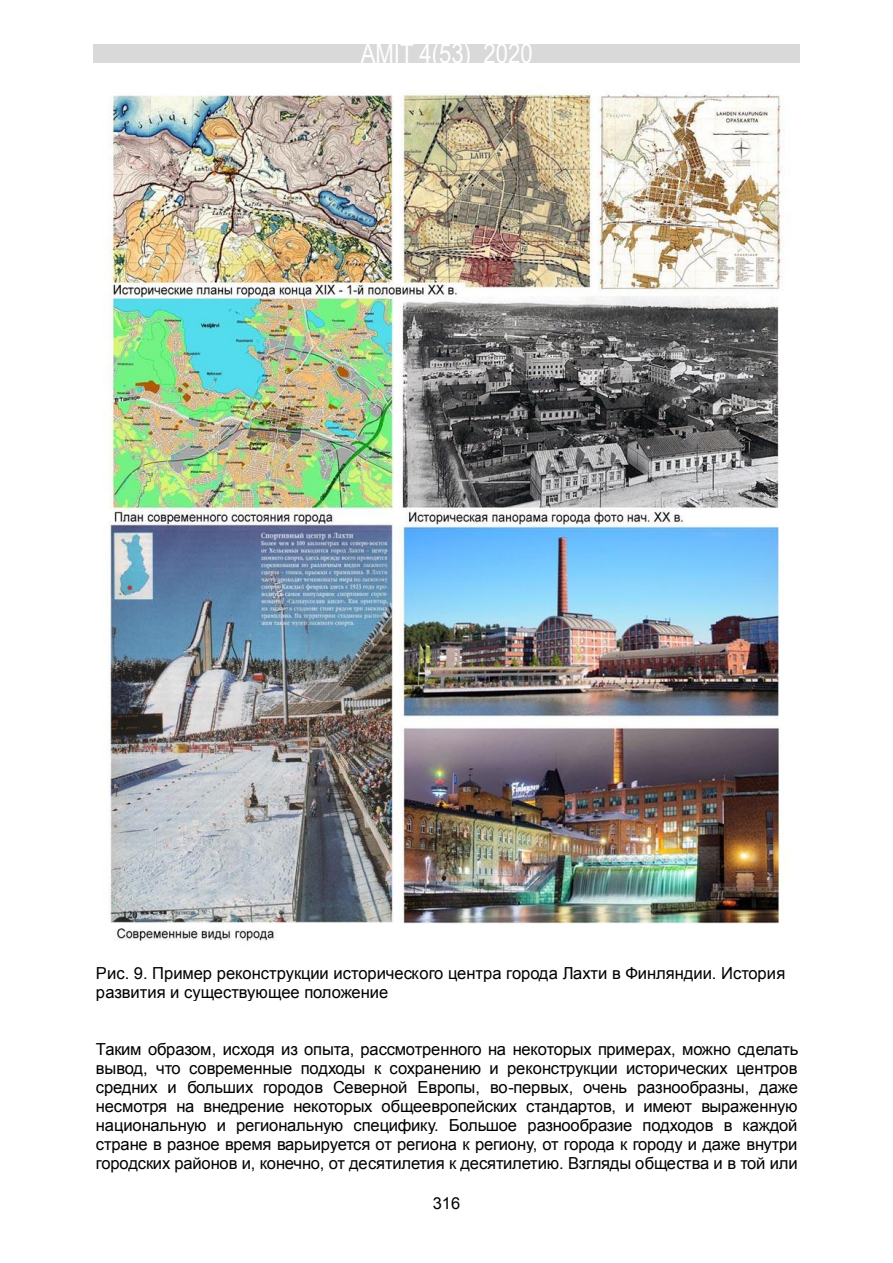
<style>
.page{position:relative;width:893px;height:1263px;background:#fff}
.page>*{position:absolute;margin:0;border:0;box-sizing:border-box;transform-origin:0 0}
.t1{font:27px "Arial Narrow";color:#fff}
.t2{font:16.5px/19px "Arial";color:#000}
.t3{font:16.5px "Arial";color:#000}
.s1{font-style:inherit}
</style>
<div class="page">
<div style="left:93px;top:44px;width:707px;height:19px;background:#d9d9d9"></div>
<img style="left:108px;top:92px;width:675px;height:850px">
<h1 class="t1" style="left:361px;top:34px;width:173px">AMIT 4(53) 2020</h1>
<p class="t2" style="left:96px;top:964px;width:691px">Рис. <span class="s1">9</span>. Пример реконструкции исторического центра города Лахти в Финляндии. История развития и существующее положение</p>
<p class="t2" style="left:96px;top:1040px;width:704px;text-align:justify">Таким образом, исходя из опыта, рассмотренного на некоторых примерах, можно сделать вывод, что современные подходы к сохранению и реконструкции исторических центров средних и больших городов Северной Европы, во<span class="s1">-</span>первых, очень разнообразны, даже несмотря на внедрение некоторых общеевропейских стандартов, и имеют выраженную национальную и региональную специфику. Большое разнообразие подходов в каждой стране в разное время варьируется от региона к региону, от города к городу и даже внутри городских районов и, конечно, от десятилетия к десятилетию. Взгляды общества и в той или</p>
<p class="t3" style="left:433px;top:1192px;width:29px">316</p>
</div>
